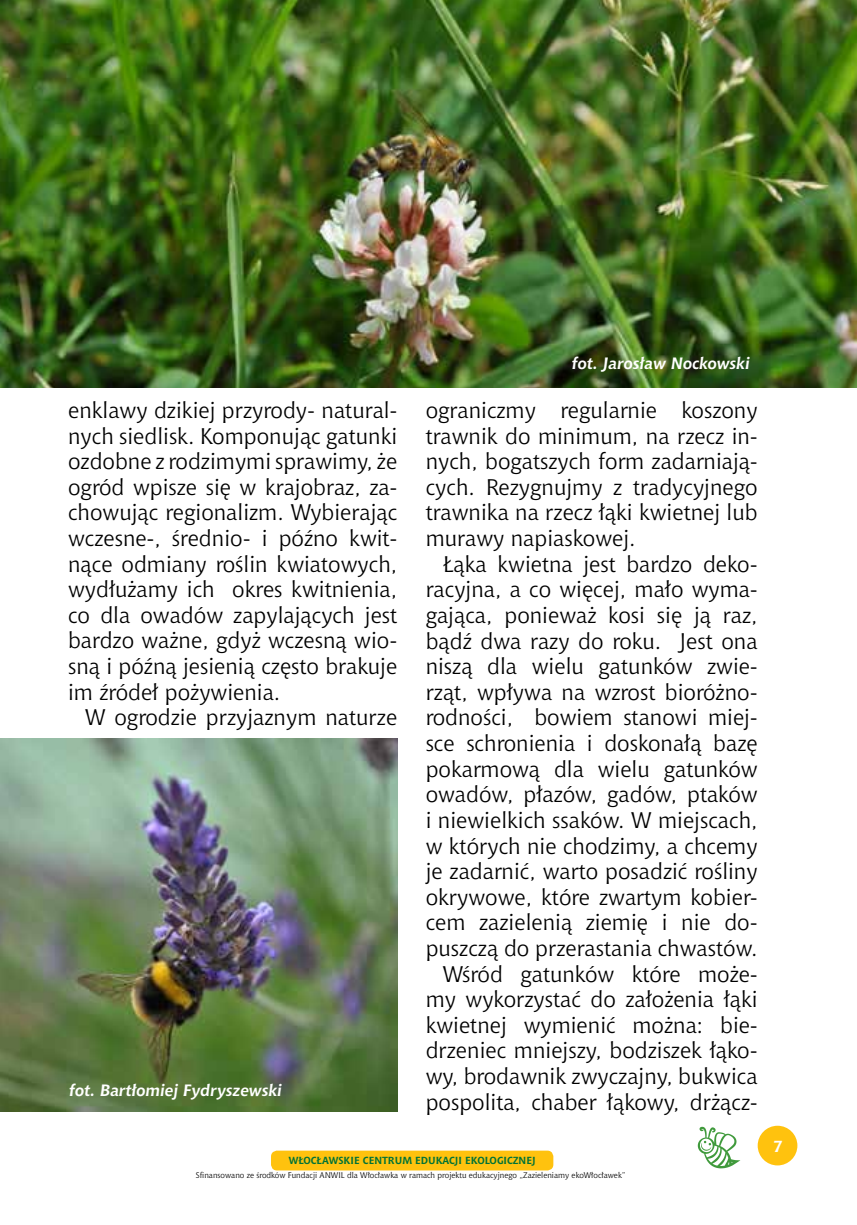
<style>
.page{position:relative;width:857px;height:1225px;background:#fff}
.page>*{position:absolute;margin:0;border:0;box-sizing:border-box;transform-origin:0 0}
.t1{font:22px/25.6px "Chianti PL";color:#000;text-align:justify}
.t2{font:italic 700 16px "Chianti PL";color:#fff}
.t3{font:700 16px "Chianti PL";color:#fff}
.t4{font:700 10px "Chianti PL";color:#007236}
.t5{font:8px "Chianti PL";color:#000}
</style>
<div class="page">
<div style="left:757px;top:1125px;width:40px;height:40px;background:#ffc20e;border-radius:50%"></div>
<div style="left:271px;top:1150px;width:282px;height:20px;background:#ffc20e;border-radius:6px"></div>
<svg style="left:697px;top:1126px;width:43px;height:42px"></svg>
<img style="left:0;top:0;width:856px;height:387px">
<img style="left:0;top:738px;width:397px;height:373px">
<p class="t1" style="left:68px;top:397px;width:330px">enklawy dzikiej przyrody- natural&shy;nych siedlisk. Komponując gatunki ozdobne z rodzimymi sprawimy, że ogród wpisze się w krajobraz, za&shy;chowując regionalizm. Wybierając wczesne-, średnio- i późno kwit&shy;nące odmiany roślin kwiatowych, wydłużamy ich okres kwitnienia, co dla owadów zapylających jest bardzo ważne, gdyż wczesną wio&shy;sną i późną jesienią często brakuje im źródeł pożywienia.</p>
<p class="t1" style="left:85px;top:704px;width:313px">W ogrodzie przyjaznym naturze</p>
<p class="t2" style="left:69px;top:1080px;width:214px">fot. Bartłomiej Fydryszewski</p>
<p class="t2" style="left:571px;top:353px;width:179px">fot. Jarosław Nockowski</p>
<p class="t1" style="left:425px;top:397px;width:333px">ograniczmy regularnie koszony trawnik do minimum, na rzecz in&shy;nych, bogatszych form zadarniają&shy;cych. Rezygnujmy z tradycyjnego trawnika na rzecz łąki kwietnej lub murawy napiaskowej.</p>
<p class="t1" style="left:425px;top:551px;width:333px;text-align:right">Łąka kwietna jest bardzo deko&shy;racyjna, a co więcej, mało wyma&shy;gająca, ponieważ kosi się ją raz, bądź dwa razy do roku. Jest ona niszą dla wielu gatunków zwie&shy;rząt, wpływa na wzrost bioróżno&shy;rodności, bowiem stanowi miej&shy;sce schronienia i doskonałą bazę pokarmową dla wielu gatunków owadów, płazów, gadów, ptaków i niewielkich ssaków. W miejscach, w których nie chodzimy, a chcemy je zadarnić, warto posadzić rośliny okrywowe, które zwartym kobier&shy;cem zazielenią ziemię i nie do&shy;puszczą do przerastania chwastów.<br>Wśród gatunków które może&shy;my wykorzystać do założenia łąki kwietnej wymienić można: bie&shy;drzeniec mniejszy, bodziszek łąko&shy;wy, brodawnik zwyczajny, bukwica pospolita, chaber łąkowy, drżącz-</p>
<p class="t4" style="left:288px;top:1154px;width:248px">WŁOCŁAWSKIE CENTRUM EDUKACJI EKOLOGICZNEJ</p>
<p class="t5" style="left:196px;top:1170px;width:431px">Sfinansowano ze środków Fundacji ANWIL dla Włocławka w ramach projektu edukacyjnego „Zazieleniamy ekoWłocławek”</p>
<p class="t3" style="left:772px;top:1136px;width:11px">7</p>
</div>
